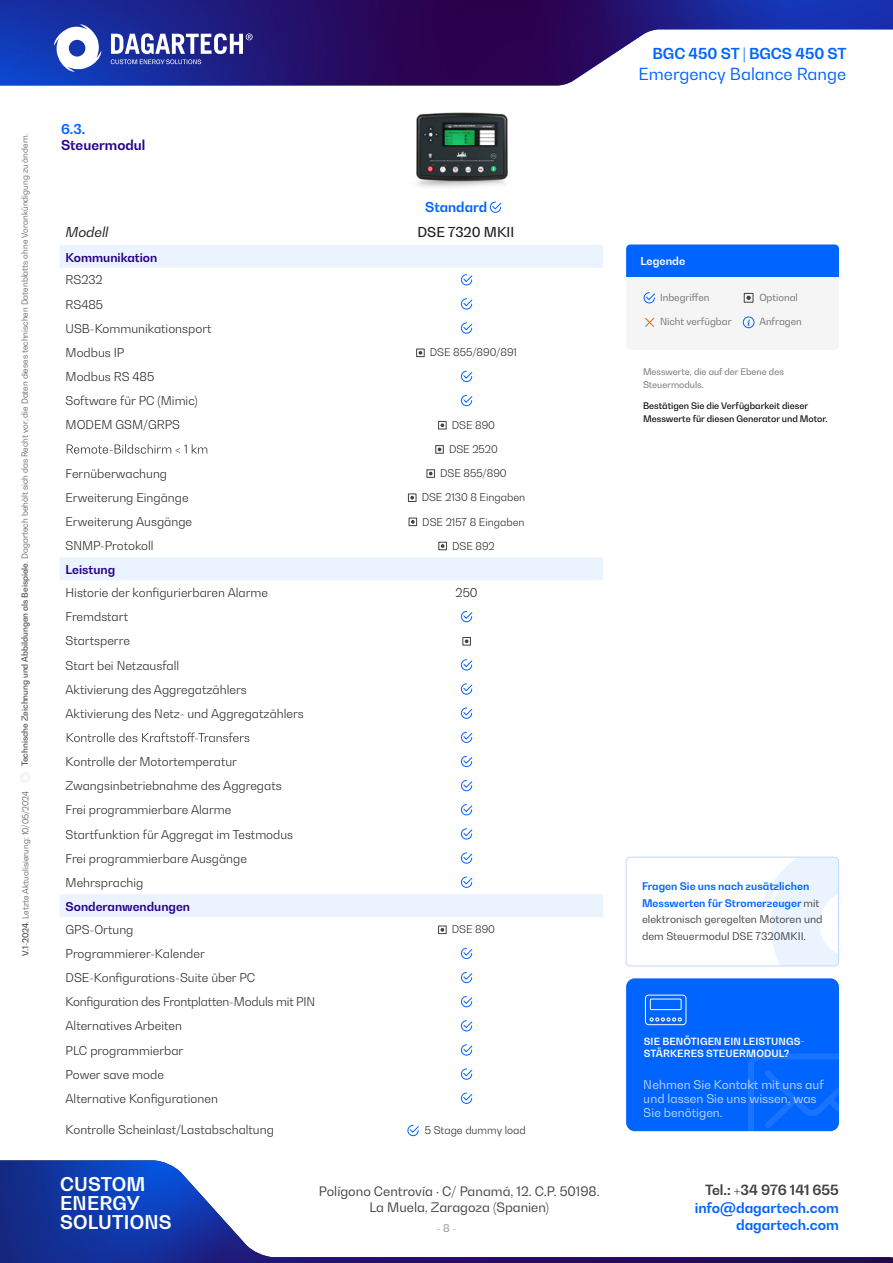
<style>
.page{position:relative;width:893px;height:1263px;background:#fff}
.page>*{position:absolute;margin:0;border:0;box-sizing:border-box;transform-origin:0 0}
.t1{font:700 18.75px/19.4px "Bw Gradual";letter-spacing:.01em;color:#fff}
.t2{font:16.5px "Bw Gradual";color:#0064ff}
.t3{font:700 15px "Bw Gradual";color:#0064ff}
.t4{font:700 13.95px "Bw Gradual";color:#0064ff}
.t5{font:700 13.95px "Bw Gradual";color:#424242}
.t6{font:700 13.5px "Bw Gradual";color:#0064ff}
.t7{font:500 13.5px "Bw Gradual";color:#1d1d1b}
.t8{font:700 13.5px "Bw Gradual";color:#270089}
.t9{font:italic 13.5px "Bw Gradual";color:#1d1d1b}
.t10{font:12.9px/16.2px "Bw Gradual";color:#424242;text-align:center}
.t11{font:300 12px/24.2px "Bw Gradual";color:#1d1d1b}
.t12{font:12px/14.4px "Bw Gradual";color:#fff}
.t13{font:700 12px "Bw Gradual";color:#270089}
.t14{font:700 10.95px "Bw Gradual";color:#fff}
.t15{font:10.5px/16.5px "Bw Gradual";color:#424242}
.t16{font:300 10.5px "Bw Gradual";color:#1d1d1b}
.t17{font:10.5px "Bw Gradual";color:#949091}
.t18{font:700 9.9px/11.9px "Bw Gradual";letter-spacing:.01em;color:#fff}
.t19{font:9.75px "Bw Gradual";color:#706f6f}
.t20{font:500 9px/12.8px "Bw Gradual";color:#000}
.t21{font:9px/12.8px "Bw Gradual";color:#706f6f}
.t22{font:300 8.25px "Bw Gradual";color:#424242}
.s1{font-weight:500}
.s2{font-weight:700;color:#0064ff}
</style>
<div class="page">
<img style="left:0;top:1160px;width:893px;height:103px">
<img style="left:0;top:0;width:893px;height:85px">
<svg style="left:111px;top:33px;width:142px;height:31px"></svg>
<svg style="left:54px;top:24px;width:47px;height:48px"></svg>
<svg style="left:761px;top:857px;width:78px;height:109px"></svg>
<div style="left:626px;top:857px;width:213px;height:109px;border:1px solid #bfd8ff;border-radius:4px"></div>
<div style="left:626px;top:978px;width:213px;height:153px;background:#0064ff;border-radius:9px"></div>
<svg style="left:748px;top:1053px;width:91px;height:78px"></svg>
<div style="left:645px;top:995px;width:41px;height:30px;border:1px solid #fff;border-radius:3px"></div>
<div style="left:650px;top:999px;width:31px;height:11px;border:1px solid #fff"></div>
<svg style="left:650px;top:1017px;width:32px;height:4px"></svg>
<div style="left:626px;top:244px;width:213px;height:106px;background:#f6f5f5;border-radius:4px"></div>
<div style="left:626px;top:244px;width:213px;height:32px;background:#0064ff"></div>
<svg style="left:643px;top:292px;width:12px;height:12px"></svg>
<div style="left:743px;top:317px;width:11px;height:11px;border:1px solid #0064ff;border-radius:50%"></div>
<svg style="left:747px;top:319px;width:3px;height:7px"></svg>
<svg style="left:645px;top:317px;width:10px;height:10px"></svg>
<div style="left:744px;top:293px;width:9px;height:10px;border:1px solid #424242"></div>
<svg style="left:746px;top:296px;width:5px;height:4px"></svg>
<svg style="left:490px;top:201px;width:12px;height:12px"></svg>
<svg style="left:60px;top:245px;width:543px;height:672px"></svg>
<img style="left:416px;top:112px;width:92px;height:75px">
<svg style="left:461px;top:274px;width:12px;height:12px"></svg>
<svg style="left:461px;top:298px;width:12px;height:12px"></svg>
<svg style="left:461px;top:322px;width:12px;height:12px"></svg>
<div style="left:416px;top:349px;width:9px;height:8px;border:1px solid #424242"></div>
<svg style="left:419px;top:351px;width:3px;height:4px"></svg>
<svg style="left:461px;top:370px;width:12px;height:12px"></svg>
<svg style="left:461px;top:395px;width:12px;height:11px"></svg>
<div style="left:438px;top:421px;width:9px;height:8px;border:1px solid #424242"></div>
<svg style="left:440px;top:423px;width:4px;height:4px"></svg>
<svg style="left:67px;top:444px;width:140px;height:10px"></svg>
<div style="left:435px;top:445px;width:9px;height:9px;border:1px solid #424242"></div>
<svg style="left:438px;top:447px;width:3px;height:4px"></svg>
<div style="left:427px;top:469px;width:8px;height:9px;border:1px solid #424242"></div>
<svg style="left:429px;top:472px;width:4px;height:3px"></svg>
<div style="left:408px;top:493px;width:8px;height:9px;border:1px solid #424242"></div>
<svg style="left:410px;top:496px;width:4px;height:4px"></svg>
<div style="left:409px;top:518px;width:8px;height:8px;border:1px solid #424242"></div>
<svg style="left:411px;top:520px;width:4px;height:4px"></svg>
<div style="left:438px;top:542px;width:9px;height:8px;border:1px solid #424242"></div>
<svg style="left:441px;top:544px;width:3px;height:4px"></svg>
<svg style="left:461px;top:611px;width:12px;height:11px"></svg>
<div style="left:462px;top:637px;width:9px;height:8px;border:1px solid #424242"></div>
<svg style="left:465px;top:639px;width:3px;height:4px"></svg>
<svg style="left:461px;top:659px;width:12px;height:12px"></svg>
<svg style="left:461px;top:683px;width:12px;height:12px"></svg>
<svg style="left:461px;top:707px;width:12px;height:12px"></svg>
<svg style="left:67px;top:732px;width:182px;height:10px"></svg>
<svg style="left:461px;top:731px;width:12px;height:12px"></svg>
<svg style="left:461px;top:755px;width:12px;height:12px"></svg>
<svg style="left:461px;top:780px;width:12px;height:11px"></svg>
<svg style="left:461px;top:804px;width:12px;height:12px"></svg>
<svg style="left:461px;top:828px;width:12px;height:12px"></svg>
<svg style="left:461px;top:852px;width:12px;height:12px"></svg>
<svg style="left:461px;top:876px;width:12px;height:12px"></svg>
<div style="left:438px;top:926px;width:9px;height:8px;border:1px solid #424242"></div>
<svg style="left:440px;top:928px;width:4px;height:4px"></svg>
<svg style="left:461px;top:947px;width:12px;height:12px"></svg>
<svg style="left:461px;top:972px;width:12px;height:11px"></svg>
<svg style="left:461px;top:996px;width:12px;height:11px"></svg>
<svg style="left:461px;top:1020px;width:12px;height:12px"></svg>
<svg style="left:461px;top:1044px;width:12px;height:12px"></svg>
<svg style="left:461px;top:1068px;width:12px;height:12px"></svg>
<svg style="left:461px;top:1092px;width:12px;height:12px"></svg>
<svg style="left:407px;top:1124px;width:12px;height:12px"></svg>
<p class="t22" style="left:19px;top:766px;width:634px;rotate:-90deg"><span class="s1">Technische Zeichnung und Abbildungen als Beispiele</span>. Dagartech behält sich das Recht vor, die Daten dieses technischen Datenblatts ohne Vorankündigung zu ändern.</p>
<p class="t22" style="left:20px;top:956px;width:167px;rotate:-90deg"><span class="s1">V.1-2024</span>. Letzte Aktualisierung: 10/05/2024</p>
<p class="t6" style="left:61px;top:120px;width:26px">6.3.</p>
<p class="t8" style="left:61px;top:136px;width:86px">Steuermodul</p>
<p class="t6" style="left:425px;top:198px;width:63px">Standard</p>
<p class="t9" style="left:66px;top:224px;width:44px">Modell</p>
<p class="t7" style="left:417px;top:223px;width:98px">DSE 7320 MKII</p>
<p class="t13" style="left:66px;top:249px;width:93px">Kommunikation</p>
<p class="t11" style="left:66px;top:268px;width:148px">RS232<br>RS485<br>USB-Kommunikationsport<br>Modbus IP</p>
<p class="t16" style="left:430px;top:346px;width:89px">DSE 855/890/891</p>
<p class="t11" style="left:66px;top:364px;width:134px">Modbus RS 485<br>Software für PC (Mimic)<br>MODEM GSM/GRPS</p>
<p class="t16" style="left:452px;top:418px;width:45px">DSE 890</p>
<p class="t16" style="left:449px;top:442px;width:50px">DSE 2520</p>
<p class="t11" style="left:66px;top:461px;width:103px">Fernüberwachung</p>
<p class="t16" style="left:440px;top:467px;width:68px">DSE 855/890</p>
<p class="t11" style="left:66px;top:485px;width:125px">Erweiterung Eingänge</p>
<p class="t16" style="left:422px;top:491px;width:105px">DSE 2130 8 Eingaben</p>
<p class="t11" style="left:66px;top:509px;width:128px">Erweiterung Ausgänge</p>
<p class="t16" style="left:422px;top:515px;width:104px">DSE 2157 8 Eingaben</p>
<p class="t11" style="left:66px;top:533px;width:89px">SNMP-Protokoll</p>
<p class="t16" style="left:452px;top:539px;width:44px">DSE 892</p>
<p class="t13" style="left:66px;top:562px;width:51px">Leistung</p>
<p class="t11" style="left:66px;top:580px;width:204px">Historie der konfigurierbaren Alarme</p>
<p class="t11" style="left:456px;top:580px;width:24px">250</p>
<p class="t11" style="left:66px;top:604px;width:240px">Fremdstart<br>Startsperre<br>Start bei Netzausfall<br>Aktivierung des Aggregatzählers<br>Aktivierung des Netz- und Aggregatzählers</p>
<p class="t11" style="left:66px;top:749px;width:229px">Kontrolle der Motortemperatur<br>Zwangsinbetriebnahme des Aggregats<br>Frei programmierbare Alarme<br>Startfunktion für Aggregat im Testmodus<br>Frei programmierbare Ausgänge<br>Mehrsprachig</p>
<p class="t13" style="left:66px;top:899px;width:126px">Sonderanwendungen</p>
<p class="t11" style="left:66px;top:917px;width:69px">GPS-Ortung</p>
<p class="t16" style="left:452px;top:923px;width:45px">DSE 890</p>
<p class="t11" style="left:66px;top:941px;width:251px">Programmierer-Kalender<br>DSE-Konfigurations-Suite über PC<br>Konfiguration des Frontplatten-Moduls mit PIN<br>Alternatives Arbeiten<br>PLC programmierbar<br>Power save mode<br>Alternative Konfigurationen</p>
<p class="t11" style="left:66px;top:1117px;width:210px">Kontrolle Scheinlast/Lastabschaltung</p>
<p class="t16" style="left:425px;top:1123px;width:102px">5 Stage dummy load</p>
<h1 class="t1" style="left:60px;top:1173px;width:113px">CUSTOM<br>ENERGY<br>SOLUTIONS</h1>
<p class="t10" style="left:319px;top:1182px;width:282px">Polígono Centrovía · C/ Panamá, 12. C.P. 50198.<br>La Muela, Zaragoza (Spanien)</p>
<p class="t17" style="left:436px;top:1221px;width:22px">- 8 -</p>
<p class="t3" style="left:652px;top:44px;width:196px">BGC 450 ST | BGCS 450 ST</p>
<h2 class="t2" style="left:639px;top:63px;width:209px">Emergency Balance Range</h2>
<p class="t14" style="left:640px;top:254px;width:46px">Legende</p>
<p class="t19" style="left:660px;top:291px;width:51px">Inbegriffen</p>
<p class="t19" style="left:759px;top:291px;width:40px">Optional</p>
<p class="t19" style="left:660px;top:315px;width:73px">Nicht verfügbar</p>
<p class="t19" style="left:759px;top:315px;width:44px">Anfragen</p>
<p class="t21" style="left:643px;top:365px;width:142px">Messwerte, die auf der Ebene des<br>Steuermoduls.</p>
<p class="t20" style="left:643px;top:399px;width:186px">Bestätigen Sie die Verfügbarkeit dieser<br>Messwerte für diesen Generator und Motor.</p>
<p class="t15" style="left:642px;top:878px;width:182px"><span class="s2">Fragen Sie uns nach zusätzlichen Messwerten für Stromerzeuger</span> mit elektronisch geregelten Motoren und dem Steuermodul DSE 7320MKII.</p>
<p class="t18" style="left:644px;top:1035px;width:162px">SIE BENÖTIGEN EIN LEISTUNGS-<br>STÄRKERES STEUERMODUL?</p>
<p class="t12" style="left:644px;top:1077px;width:182px">Nehmen Sie Kontakt mit uns auf und lassen Sie uns wissen, was<br>Sie benötigen.</p>
<p class="t5" style="left:705px;top:1180px;width:135px">Tel.: +34 976 141 655</p>
<p class="t4" style="left:695px;top:1199px;width:146px">info@dagartech.com</p>
<p class="t4" style="left:736px;top:1215px;width:104px">dagartech.com</p>
</div>
